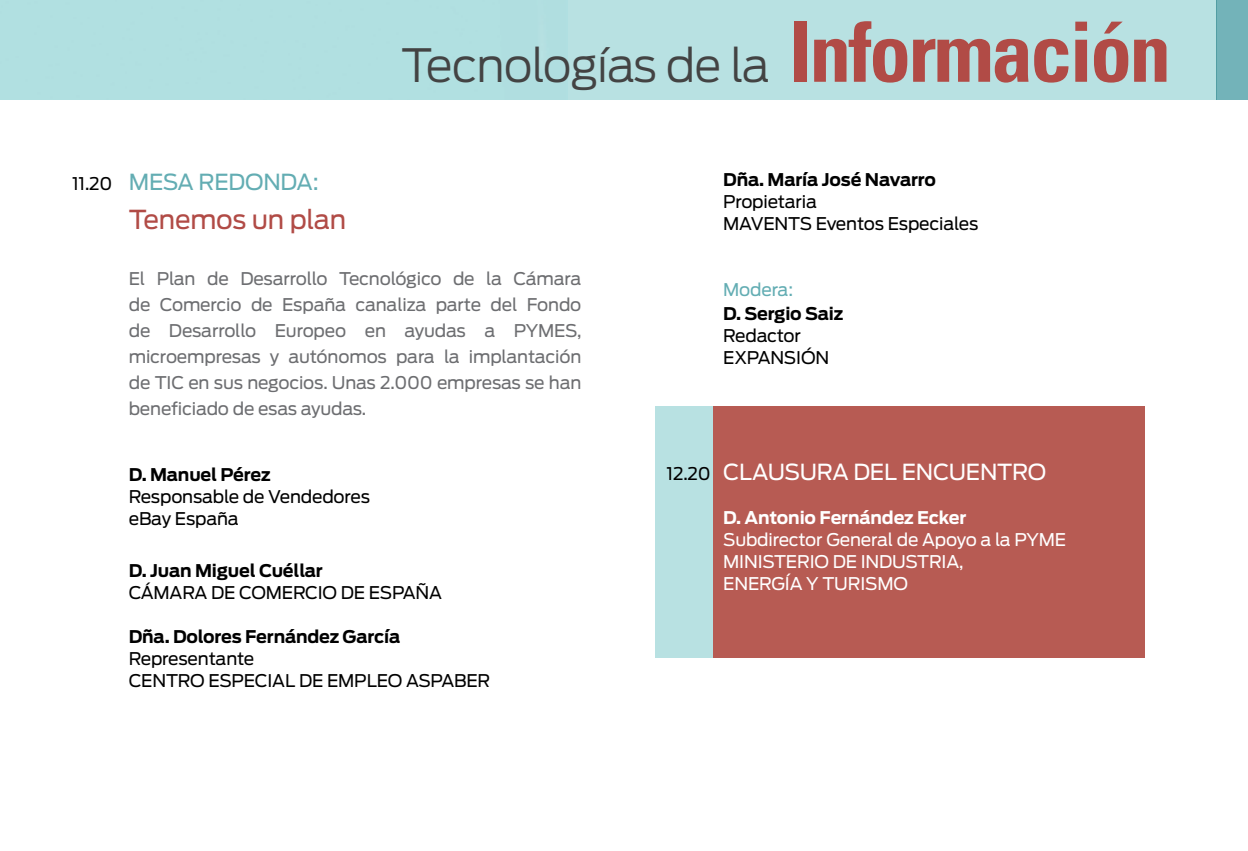
<style>
.page{position:relative;width:1248px;height:851px;background:#fff}
.page>*{position:absolute;margin:0;border:0;box-sizing:border-box;transform-origin:0 0}
.t1{font:300 45.6px "Antenna";letter-spacing:-.02em;color:#434343}
.t2{font:26px "Antenna";letter-spacing:-.01em;color:#b14b46}
.t3{font:22px "Antenna";letter-spacing:-.01em;color:#fff}
.t4{font:22px "Antenna";letter-spacing:-.01em;color:#63adb3}
.t5{font:17.4px/26px "Antenna";letter-spacing:-.01em;color:#6d6e71;text-align:justify}
.t6{font:17.4px/22px "Antenna";letter-spacing:-.01em;color:#000}
.t7{font:700 17.4px "Antenna";letter-spacing:-.01em;color:#000}
.t8{font:17.4px/22px "Antenna";letter-spacing:-.01em;color:#fff}
.t9{font:700 17.4px "Antenna";letter-spacing:-.01em;color:#fff}
.t10{font:17.4px "Antenna";letter-spacing:-.01em;color:#63adb3}
.s1{font-family:"Univers";font-weight:700;font-stretch:condensed;font-size:83.2px;color:#b14b46}
.s2{font-size:17.4px;color:#000}
</style>
<div class="page">
<div style="left:0;top:0;width:1216px;height:99px;background:#b8e1e2"></div>
<div style="left:712px;top:406px;width:432px;height:252px;background:#b75b53"></div>
<div style="left:654px;top:406px;width:58px;height:252px;background:#b8e1e2"></div>
<div style="left:1216px;top:0;width:31px;height:99px;background:#73b3b9"></div>
<h1 class="t1" style="left:401px;top:38px;width:771px">Tecnologías de la <span class="s1">Información</span></h1>
<p class="t4" style="left:72px;top:168px;width:248px"><span class="s2">11.20</span> MESA REDONDA:</p>
<h2 class="t2" style="left:129px;top:204px;width:219px">Tenemos un plan</h2>
<p class="t5" style="left:129px;top:265px;width:454px">El Plan de Desarrollo Tecnológico de la Cámara de Comercio de España canaliza parte del Fondo de Desarrollo Europeo en ayudas a PYMES, microempresas y autónomos para la implantación de TIC en sus negocios. Unas 2.000 empresas se han beneficiado de esas ayudas.</p>
<p class="t7" style="left:129px;top:464px;width:143px">D. Manuel Pérez</p>
<p class="t6" style="left:129px;top:485px;width:243px">Responsable de Vendedores eBay España</p>
<p class="t7" style="left:129px;top:560px;width:196px">D. Juan Miguel Cuéllar</p>
<p class="t6" style="left:129px;top:581px;width:315px">CÁMARA DE COMERCIO DE ESPAÑA</p>
<p class="t7" style="left:129px;top:626px;width:273px">Dña. Dolores Fernández García</p>
<p class="t6" style="left:129px;top:647px;width:363px">Representante<br>CENTRO ESPECIAL DE EMPLEO ASPABER</p>
<p class="t7" style="left:723px;top:169px;width:214px">Dña. María José Navarro</p>
<p class="t6" style="left:723px;top:190px;width:256px">Propietaria<br>MAVENTS Eventos Especiales</p>
<p class="t10" style="left:723px;top:279px;width:71px">Modera:</p>
<p class="t7" style="left:723px;top:303px;width:121px">D. Sergio Saiz</p>
<p class="t6" style="left:723px;top:324px;width:107px">Redactor<br>EXPANSIÓN</p>
<p class="t3" style="left:666px;top:459px;width:381px"><span class="s2">12.20</span> CLAUSURA DEL ENCUENTRO</p>
<p class="t9" style="left:723px;top:507px;width:245px">D. Antonio Fernández Ecker</p>
<p class="t8" style="left:723px;top:528px;width:344px">Subdirector General de Apoyo a la PYME<br>MINISTERIO DE INDUSTRIA,<br>ENERGÍA Y TURISMO</p>
</div>
